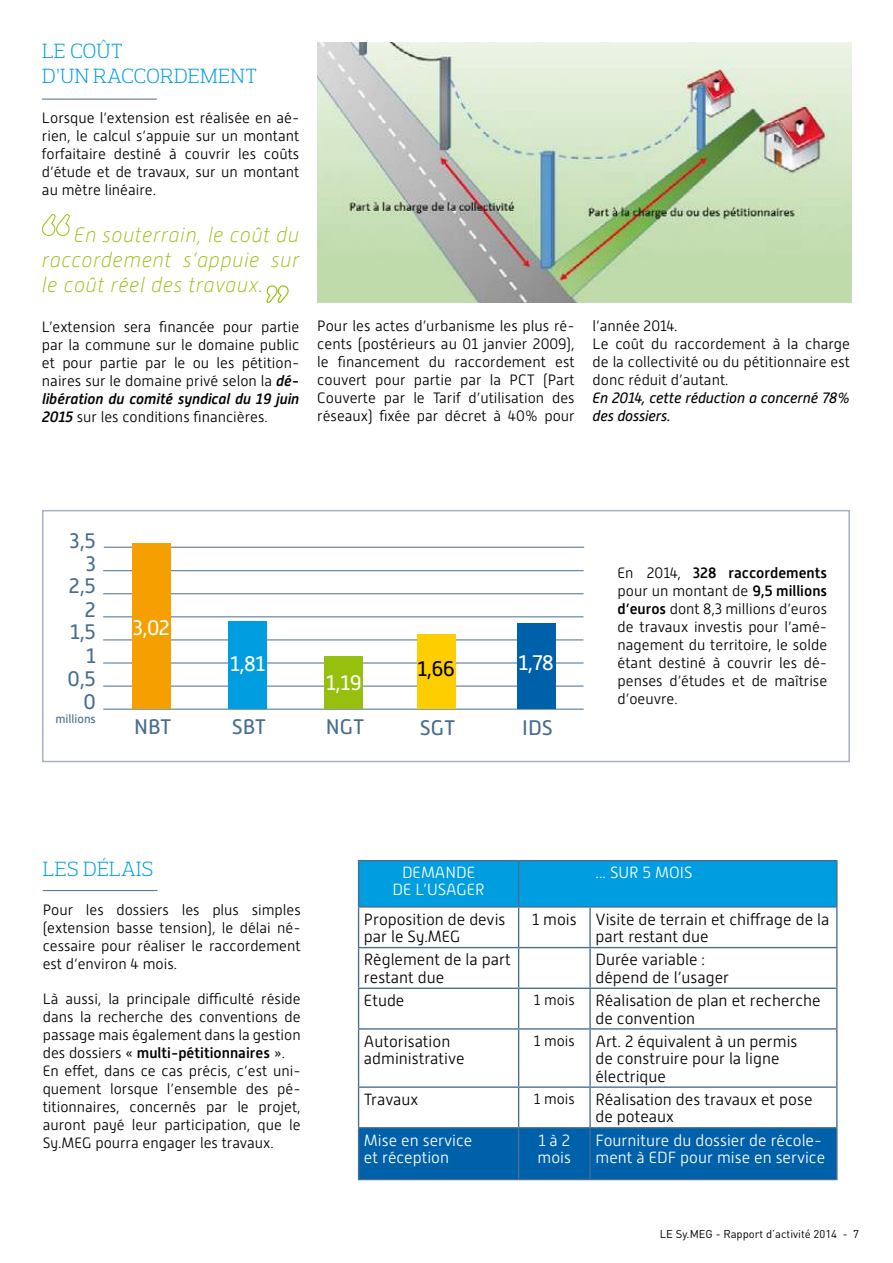
<style>
.page{position:relative;width:893px;height:1263px;background:#fff}
.page>*{position:absolute;margin:0;border:0;box-sizing:border-box;transform-origin:0 0}
.t1{font:21.15px "Alwyn New";letter-spacing:-.025em;color:#fff}
.t2{font:21.15px "Alwyn New";color:#476d90}
.t3{font:21.15px "Alwyn New";color:#000}
.t4{font:italic 100 21px/25.2px "Alwyn New";letter-spacing:.02em;color:#97bf0d;text-align:justify}
.t5{font:300 21px/25.2px "Prelo Slab";letter-spacing:.015em;color:#009ee0}
.t6{font:21px/23.1px "Alwyn New";color:#476d90;text-align:right}
.t7{font:300 16.2px/17.5px "Alwyn New";color:#000}
.t8{font:300 16.2px/17.5px "Alwyn New";color:#fff}
.t9{font:300 15px/18px "Alwyn New";color:#000;text-align:justify}
.t10{font:italic 15px/18px "Alwyn New";letter-spacing:-.01em;color:#000}
.t11{font:300 14.85px "Alwyn New";color:#000}
.t12{font:12px "Alwyn New";color:#476d90}
.t13{font:11.25px "DIN";color:#000}
.s1{font-weight:500;font-style:italic}
.s2{font-weight:500}
</style>
<div class="page">
<div style="left:42px;top:510px;width:808px;height:252px;border:2px solid #a9b1c4"></div>
<hr style="left:103px;top:686px;width:480px;height:1px;background:#476d90">
<hr style="left:103px;top:662px;width:480px;height:1px;background:#476d90">
<hr style="left:103px;top:639px;width:480px;height:1px;background:#476d90">
<hr style="left:103px;top:616px;width:480px;height:1px;background:#476d90">
<hr style="left:103px;top:593px;width:480px;height:1px;background:#476d90">
<hr style="left:103px;top:709px;width:480px;height:1px;background:#476d90">
<hr style="left:103px;top:570px;width:480px;height:1px;background:#476d90">
<hr style="left:104px;top:547px;width:480px;height:1px;background:#476d90">
<div style="left:132px;top:543px;width:39px;height:166px;background:#f5a000"></div>
<div style="left:229px;top:622px;width:38px;height:87px;background:#009ee0"></div>
<div style="left:325px;top:656px;width:38px;height:53px;background:#97bf0d"></div>
<div style="left:517px;top:624px;width:38px;height:85px;background:#0061ab"></div>
<div style="left:417px;top:635px;width:38px;height:74px;background:#ffce00"></div>
<div style="left:359px;top:861px;width:477px;height:45px;background:#009ee0"></div>
<div style="left:359px;top:1128px;width:477px;height:51px;background:#0061ab"></div>
<hr style="left:358px;top:987px;width:161px;height:2px;background:#476d90">
<hr style="left:519px;top:987px;width:71px;height:2px;background:#476d90">
<hr style="left:590px;top:987px;width:247px;height:2px;background:#476d90">
<hr style="left:358px;top:1028px;width:161px;height:1px;background:#476d90">
<hr style="left:519px;top:1028px;width:71px;height:1px;background:#476d90">
<hr style="left:590px;top:1028px;width:247px;height:1px;background:#476d90">
<hr style="left:358px;top:1086px;width:161px;height:2px;background:#476d90">
<hr style="left:519px;top:1086px;width:71px;height:2px;background:#476d90">
<hr style="left:590px;top:1086px;width:247px;height:2px;background:#476d90">
<hr style="left:358px;top:1127px;width:161px;height:1px;background:#476d90">
<hr style="left:519px;top:1127px;width:71px;height:1px;background:#476d90">
<hr style="left:590px;top:1127px;width:247px;height:1px;background:#476d90">
<hr style="left:518px;top:908px;width:1px;height:39px;background:#476d90">
<hr style="left:589px;top:908px;width:2px;height:39px;background:#476d90">
<hr style="left:518px;top:948px;width:1px;height:39px;background:#476d90">
<hr style="left:589px;top:948px;width:2px;height:39px;background:#476d90">
<hr style="left:518px;top:989px;width:1px;height:39px;background:#476d90">
<hr style="left:589px;top:989px;width:2px;height:39px;background:#476d90">
<hr style="left:518px;top:1029px;width:1px;height:57px;background:#476d90">
<hr style="left:589px;top:1029px;width:2px;height:57px;background:#476d90">
<hr style="left:518px;top:1088px;width:1px;height:39px;background:#476d90">
<hr style="left:589px;top:1088px;width:2px;height:39px;background:#476d90">
<hr style="left:518px;top:1128px;width:1px;height:51px;background:#476d90">
<hr style="left:589px;top:1128px;width:2px;height:51px;background:#476d90">
<hr style="left:519px;top:860px;width:71px;height:1px;background:#476d90">
<hr style="left:590px;top:860px;width:247px;height:1px;background:#476d90">
<hr style="left:836px;top:861px;width:1px;height:45px;background:#476d90">
<hr style="left:358px;top:948px;width:1px;height:39px;background:#476d90">
<hr style="left:836px;top:948px;width:1px;height:39px;background:#476d90">
<hr style="left:358px;top:989px;width:1px;height:39px;background:#476d90">
<hr style="left:836px;top:989px;width:1px;height:39px;background:#476d90">
<hr style="left:358px;top:1029px;width:1px;height:57px;background:#476d90">
<hr style="left:836px;top:1029px;width:1px;height:57px;background:#476d90">
<hr style="left:358px;top:1088px;width:1px;height:39px;background:#476d90">
<hr style="left:836px;top:1088px;width:1px;height:39px;background:#476d90">
<hr style="left:358px;top:1128px;width:1px;height:51px;background:#476d90">
<hr style="left:836px;top:1128px;width:1px;height:51px;background:#476d90">
<hr style="left:358px;top:1179px;width:161px;height:1px;background:#476d90">
<hr style="left:519px;top:1179px;width:71px;height:1px;background:#476d90">
<hr style="left:590px;top:1179px;width:247px;height:1px;background:#476d90">
<hr style="left:358px;top:908px;width:1px;height:39px;background:#476d90">
<hr style="left:519px;top:906px;width:71px;height:2px;background:#476d90">
<hr style="left:590px;top:906px;width:247px;height:2px;background:#476d90">
<hr style="left:836px;top:908px;width:1px;height:39px;background:#476d90">
<hr style="left:358px;top:947px;width:161px;height:1px;background:#476d90">
<hr style="left:519px;top:947px;width:71px;height:1px;background:#476d90">
<hr style="left:590px;top:947px;width:247px;height:1px;background:#476d90">
<hr style="left:358px;top:860px;width:161px;height:1px;background:#476d90">
<hr style="left:358px;top:861px;width:1px;height:45px;background:#476d90">
<hr style="left:518px;top:861px;width:1px;height:45px;background:#476d90">
<hr style="left:358px;top:906px;width:161px;height:2px;background:#476d90">
<hr style="left:43px;top:890px;width:115px;height:1px;background:#476d90">
<img style="left:317px;top:43px;width:534px;height:260px">
<hr style="left:42px;top:99px;width:115px;height:1px;background:#476d90">
<svg style="left:42px;top:214px;width:28px;height:22px"></svg>
<svg style="left:266px;top:285px;width:23px;height:18px"></svg>
<h2 class="t5" style="left:42px;top:39px;width:217px">LE COÛT<br>D’UN RACCORDEMENT</h2>
<p class="t9" style="left:42px;top:109px;width:259px">Lorsque l’extension est réalisée en aé&shy;rien, le calcul s’appuie sur un montant forfaitaire destiné à couvrir les coûts d’étude et de travaux, sur un montant au mètre linéaire.</p>
<h2 class="t4" style="left:42px;top:222px;width:259px;text-indent:32px">En souterrain, le coût du raccordement s’appuie sur le coût réel des travaux.</h2>
<p class="t9" style="left:42px;top:318px;width:259px">L’extension sera financée pour partie par la commune sur le domaine public et pour partie par le ou les pétition&shy;naires sur le domaine privé selon la <span class="s1">dé&shy;libération du comité syndical du 19 juin 2015</span> sur les conditions financières.</p>
<p class="t9" style="left:317px;top:317px;width:259px">Pour les actes d’urbanisme les plus ré&shy;cents (postérieurs au 01 janvier 2009), le financement du raccordement est couvert pour partie par la PCT (Part Couverte par le Tarif d’utilisation des réseaux) fixée par décret à 40% pour</p>
<p class="t9" style="left:593px;top:317px;width:259px;text-align:left">l’année 2014.<br>Le coût du raccordement à la charge de la collectivité ou du pétitionnaire est donc réduit d’autant.</p>
<p class="t10" style="left:593px;top:389px;width:259px">En 2014, cette réduction a concerné 78% des dossiers.</p>
<h2 class="t6" style="left:70px;top:529px;width:27px">3,5</h2>
<h2 class="t6" style="left:86px;top:552px;width:11px">3</h2>
<h2 class="t6" style="left:69px;top:574px;width:29px">2,5</h2>
<h2 class="t6" style="left:67px;top:598px;width:30px">2<br>1,5<br>1<br>0,5<br>0</h2>
<p class="t12" style="left:55px;top:712px;width:42px">millions</p>
<h1 class="t1" style="left:133px;top:616px;width:38px">3,02</h1>
<h1 class="t1" style="left:230px;top:652px;width:37px">1,81</h1>
<h1 class="t1" style="left:326px;top:671px;width:37px">1,19</h1>
<h1 class="t3" style="left:418px;top:657px;width:39px">1,66</h1>
<h1 class="t1" style="left:518px;top:651px;width:37px">1,78</h1>
<h1 class="t2" style="left:134px;top:715px;width:39px">NBT</h1>
<h1 class="t2" style="left:232px;top:715px;width:36px">SBT</h1>
<h1 class="t2" style="left:326px;top:715px;width:40px">NGT</h1>
<h1 class="t2" style="left:420px;top:715px;width:37px">SGT</h1>
<h1 class="t2" style="left:522px;top:715px;width:32px">IDS</h1>
<p class="t9" style="left:618px;top:564px;width:211px">En 2014, <span class="s2">328 raccordements </span>pour un montant de <span class="s2">9,5 millions d’euros</span> dont 8,3 millions d’euros de travaux investis pour l’amé&shy;nagement du territoire, le solde étant destiné à couvrir les dé&shy;penses d’études et de maîtrise d’oeuvre.</p>
<h2 class="t5" style="left:43px;top:856px;width:112px">LES DÉLAIS</h2>
<p class="t9" style="left:43px;top:901px;width:259px">Pour les dossiers les plus simples (extension basse tension), le délai né&shy;cessaire pour réaliser le raccordement est d’environ 4 mois.</p>
<p class="t9" style="left:43px;top:990px;width:259px;text-align:left">Là aussi, la principale difficulté réside dans la recherche des conventions de passage mais également dans la gestion des dossiers « <span class="s2">multi-pétitionnaires</span> ».<br>En effet, dans ce cas précis, c’est uni&shy;quement lorsque l’ensemble des pé&shy;titionnaires, concernés par le projet, auront payé leur participation, que le Sy.MEG pourra engager les travaux.</p>
<p class="t8" style="left:393px;top:865px;width:93px;line-height:16.2px;text-align:center">DEMANDE<br>DE L’USAGER</p>
<p class="t8" style="left:595px;top:864px;width:99px">... SUR 5 MOIS</p>
<p class="t7" style="left:364px;top:910px;width:143px">Proposition de devis par le Sy.MEG</p>
<p class="t7" style="left:595px;top:910px;width:235px;text-indent:-63px">1 mois Visite de terrain et chiffrage de la part restant due</p>
<p class="t7" style="left:364px;top:951px;width:148px">Règlement de la part restant due</p>
<p class="t7" style="left:595px;top:951px;width:135px">Durée variable : dépend de l’usager</p>
<p class="t7" style="left:364px;top:992px;width:42px">Etude</p>
<p class="t11" style="left:534px;top:992px;width:42px">1 mois</p>
<p class="t7" style="left:595px;top:992px;width:227px">Réalisation de plan et recherche de convention</p>
<p class="t7" style="left:364px;top:1032px;width:102px">Autorisation administrative</p>
<p class="t11" style="left:534px;top:1032px;width:42px">1 mois</p>
<p class="t7" style="left:595px;top:1032px;width:203px">Art. 2 équivalent à un permis de construire pour la ligne électrique</p>
<p class="t7" style="left:364px;top:1090px;width:56px">Travaux</p>
<p class="t11" style="left:534px;top:1090px;width:42px">1 mois</p>
<p class="t7" style="left:595px;top:1090px;width:218px">Réalisation des travaux et pose de poteaux</p>
<p class="t8" style="left:364px;top:1131px;width:110px">Mise en service et réception</p>
<p class="t8" style="left:538px;top:1131px;width:35px">1 à 2 mois</p>
<p class="t8" style="left:595px;top:1131px;width:231px">Fourniture du dossier de récole&shy;ment à EDF pour mise en service</p>
<p class="t13" style="left:660px;top:1227px;width:201px">LE Sy.MEG - Rapport d’activité 2014 - 7</p>
</div>
